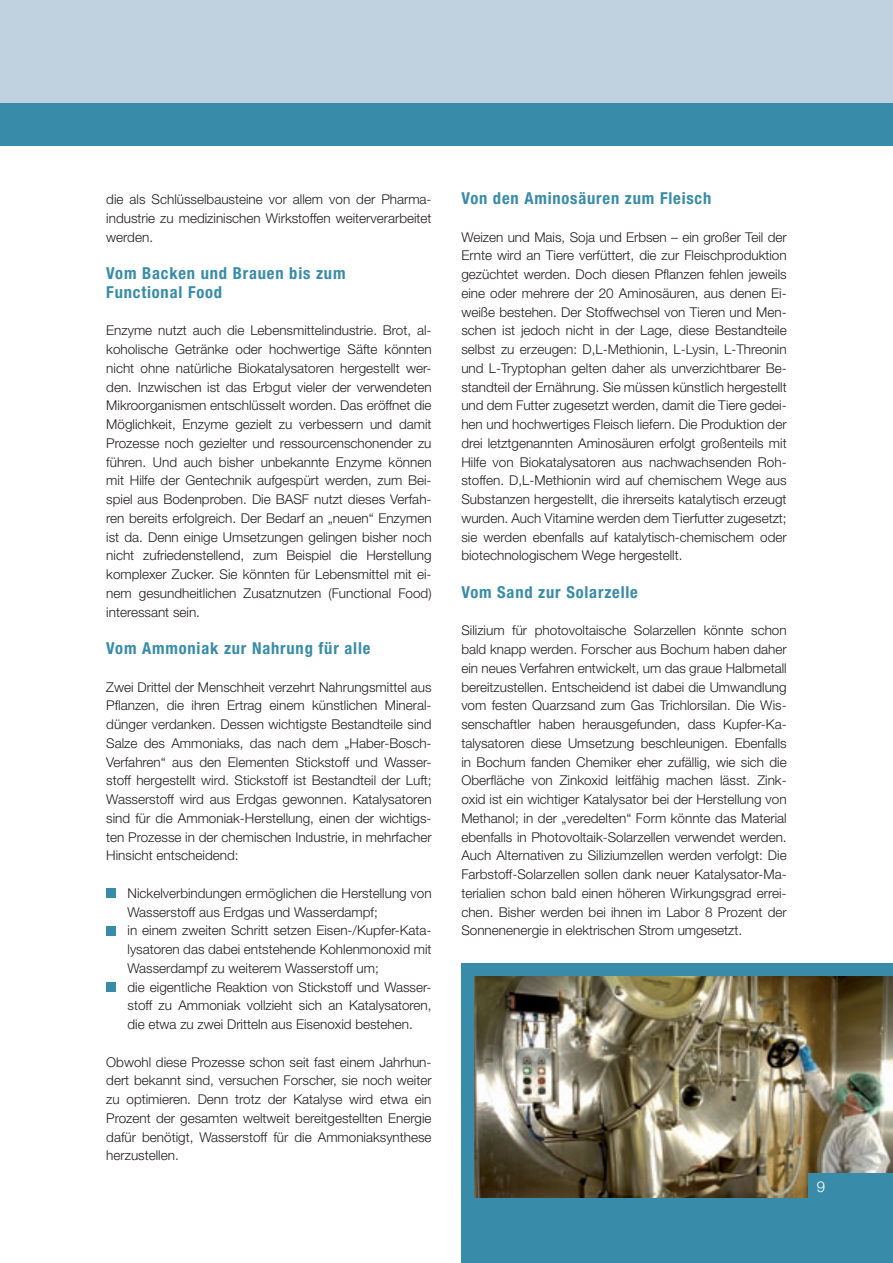
<style>
.page{position:relative;width:893px;height:1263px;background:#fff}
.page>*{position:absolute;margin:0;border:0;box-sizing:border-box;transform-origin:0 0}
.t1{font:700 condensed 16.5px/18.8px "Helvetica Neue";letter-spacing:.05em;color:#388ca9}
.t2{font:300 15px "Helvetica Neue";color:#fff}
.t3{font:300 13.5px/18.8px "Helvetica Neue";color:#231f20;text-align:justify}
</style>
<div class="page">
<div style="left:461px;top:963px;width:432px;height:300px;background:#388ca9"></div>
<div style="left:0;top:0;width:893px;height:137px;background:#c0d2df"></div>
<div style="left:0;top:103px;width:893px;height:43px;background:#388ca9"></div>
<div style="left:106px;top:889px;width:9px;height:9px;background:#388ca9"></div>
<div style="left:106px;top:926px;width:9px;height:9px;background:#388ca9"></div>
<div style="left:106px;top:982px;width:9px;height:9px;background:#388ca9"></div>
<img style="left:474px;top:976px;width:419px;height:222px">
<div style="left:808px;top:1174px;width:85px;height:24px;background:#388ca9"></div>
<p class="t3" style="left:106px;top:190px;width:327px">die als Schlüsselbausteine vor allem von der Pharma&shy;industrie zu medizinischen Wirkstoffen weiterverarbeitet werden.</p>
<p class="t1" style="left:106px;top:264px;width:241px">Vom Backen und Brauen bis zum<br>Functional Food</p>
<p class="t3" style="left:106px;top:321px;width:327px">Enzyme nutzt auch die Lebensmittelindustrie. Brot, al&shy;koholische Getränke oder hochwertige Säfte könnten nicht ohne natürliche Biokatalysatoren hergestellt wer&shy;den. Inzwischen ist das Erbgut vieler der verwendeten Mikroorganismen entschlüsselt worden. Das eröffnet die Möglichkeit, Enzyme gezielt zu verbessern und damit Prozesse noch gezielter und ressourcenschonender zu führen. Und auch bisher unbekannte Enzyme können mit Hilfe der Gentechnik aufgespürt werden, zum Bei&shy;spiel aus Bodenproben. Die BASF nutzt dieses Verfah&shy;ren bereits erfolgreich. Der Bedarf an „neuen“ Enzymen ist da. Denn einige Umsetzungen gelingen bisher noch nicht zufriedenstellend, zum Beispiel die Herstellung komplexer Zucker. Sie könnten für Lebensmittel mit ei&shy;nem gesundheitlichen Zusatznutzen (Functional Food) interessant sein.</p>
<p class="t1" style="left:106px;top:639px;width:266px">Vom Ammoniak zur Nahrung für alle</p>
<p class="t3" style="left:106px;top:677px;width:327px">Zwei Drittel der Menschheit verzehrt Nahrungsmittel aus Pflanzen, die ihren Ertrag einem künstlichen Mineral&shy;dünger verdanken. Dessen wichtigste Bestandteile sind Salze des Ammoniaks, das nach dem „Haber-Bosch-Verfahren“ aus den Elementen Stickstoff und Wasser&shy;stoff hergestellt wird. Stickstoff ist Bestandteil der Luft; Wasserstoff wird aus Erdgas gewonnen. Katalysatoren sind für die Ammoniak-Herstellung, einen der wichtigs&shy;ten Prozesse in der chemischen Industrie, in mehrfacher Hinsicht entscheidend:</p>
<p class="t3" style="left:128px;top:883px;width:306px;text-align:left;text-indent:-12px">N ickelverbindungen ermöglichen die Herstellung von Wasserstoff aus Erdgas und Wasserdampf;<br>in einem zweiten Schritt setzen Eisen-/Kupfer-Kata&shy;lysatoren das dabei entstehende Kohlenmonoxid mit Wasserdampf zu weiterem Wasserstoff um;<br>die eigentliche Reaktion von Stickstoff und Wasser&shy;stoff zu Ammoniak vollzieht sich an Katalysatoren, die etwa zu zwei Dritteln aus Eisenoxid bestehen.</p>
<p class="t3" style="left:106px;top:1052px;width:327px">Obwohl diese Prozesse schon seit fast einem Jahrhun&shy;dert bekannt sind, versuchen Forscher, sie noch weiter zu optimieren. Denn trotz der Katalyse wird etwa ein Prozent der gesamten weltweit bereitgestellten Energie dafür benötigt, Wasserstoff für die Ammoniaksynthese herzustellen.</p>
<p class="t1" style="left:461px;top:189px;width:251px">Von den Aminosäuren zum Fleisch</p>
<p class="t3" style="left:461px;top:227px;width:327px">Weizen und Mais, Soja und Erbsen – ein großer Teil der Ernte wird an Tiere verfüttert, die zur Fleischproduktion gezüchtet werden. Doch diesen Pflanzen fehlen jeweils eine oder mehrere der 20 Aminosäuren, aus denen Ei&shy;weiße bestehen. Der Stoffwechsel von Tieren und Men&shy;schen ist jedoch nicht in der Lage, diese Bestandteile selbst zu erzeugen: D,L-Methionin, L-Lysin, L-Threonin und L-Tryptophan gelten daher als unverzichtbarer Be&shy;standteil der Ernährung. Sie müssen künstlich hergestellt und dem Futter zugesetzt werden, damit die Tiere gedei&shy;hen und hochwertiges Fleisch liefern. Die Produktion der drei letztgenannten Aminosäuren erfolgt großenteils mit Hilfe von Biokatalysatoren aus nachwachsenden Roh&shy;stoffen. D,L-Methionin wird auf chemischem Wege aus Substanzen hergestellt, die ihrerseits katalytisch erzeugt wurden. Auch Vitamine werden dem Tierfutter zugesetzt; sie werden ebenfalls auf katalytisch-chemischem oder biotechnologischem Wege hergestellt.</p>
<p class="t1" style="left:461px;top:582px;width:178px">Vom Sand zur Solarzelle</p>
<p class="t3" style="left:461px;top:621px;width:327px">Silizium für photovoltaische Solarzellen könnte schon bald knapp werden. Forscher aus Bochum haben daher ein neues Verfahren entwickelt, um das graue Halbmetall bereitzustellen. Entscheidend ist dabei die Umwandlung vom festen Quarzsand zum Gas Trichlorsilan. Die Wis&shy;senschaftler haben herausgefunden, dass Kupfer-Ka&shy;talysatoren diese Umsetzung beschleunigen. Ebenfalls in Bochum fanden Chemiker eher zufällig, wie sich die Oberfläche von Zinkoxid leitfähig machen lässt. Zink&shy;oxid ist ein wichtiger Katalysator bei der Herstellung von Methanol; in der „veredelten“ Form könnte das Material ebenfalls in Photovoltaik-Solarzellen verwendet werden.<br>Auch Alternativen zu Siliziumzellen werden verfolgt: Die Farbstoff-Solarzellen sollen dank neuer Katalysator-Ma&shy;terialien schon bald einen höheren Wirkungsgrad errei&shy;chen. Bisher werden bei ihnen im Labor 8 Prozent der Sonnenenergie in elektrischen Strom umgesetzt.</p>
<p class="t2" style="left:817px;top:1177px;width:10px">9</p>
</div>
